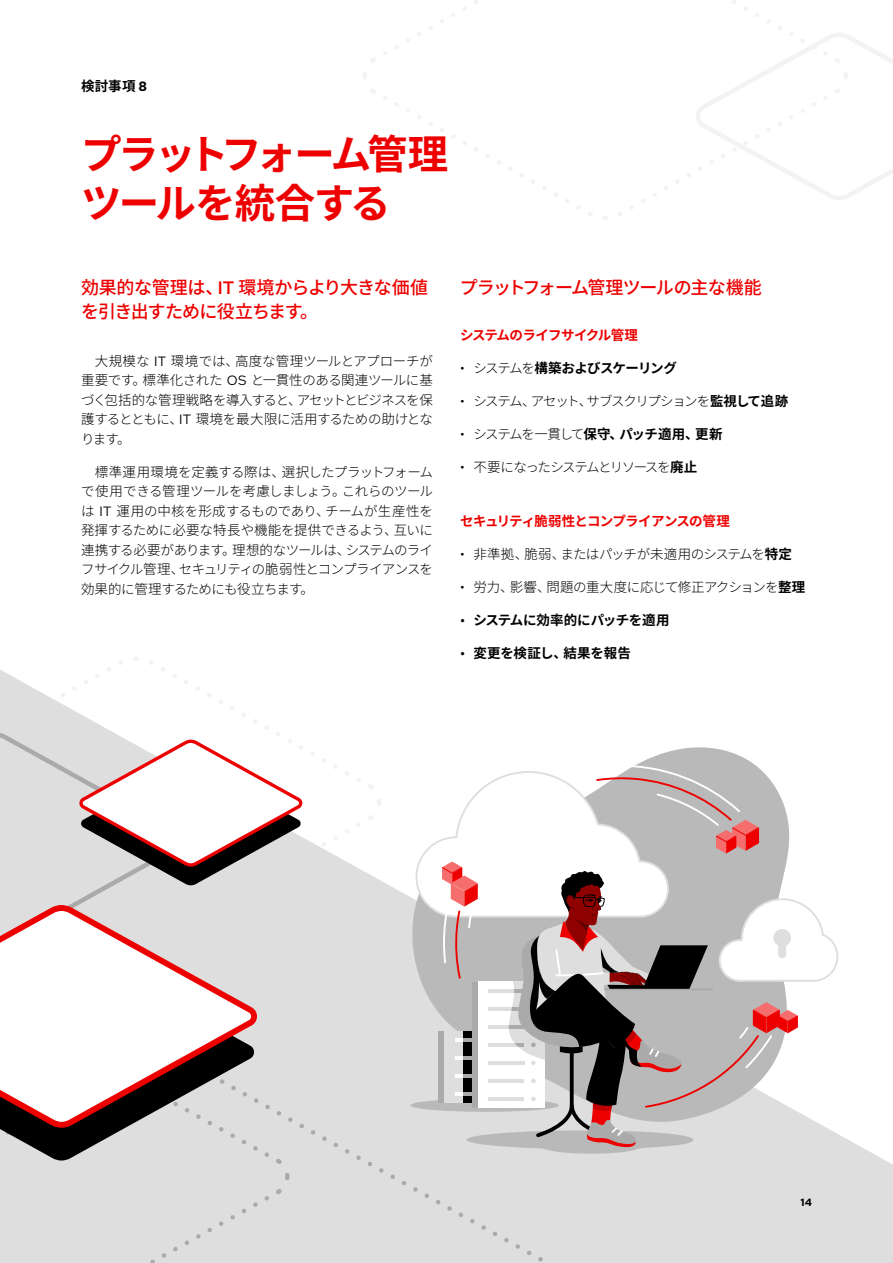
<style>
.page{position:relative;width:893px;height:1263px;background:#fff}
.page>*{position:absolute;margin:0;border:0;box-sizing:border-box;transform-origin:0 0}
.t1{font:700 40.5px/48.6px "Noto Sans JP";letter-spacing:-.085em;color:#e00}
.t2{font:500 18px/24px "Noto Sans JP";letter-spacing:-.045em;color:#e00}
.t3{font:500 18px "Noto Sans JP";letter-spacing:-.07em;color:#e00}
.t4{font:300 13.5px/19.5px "Noto Sans JP";letter-spacing:-.065em;color:#000;text-align:justify}
.t5{font:700 13.5px "Noto Sans JP";letter-spacing:-.01em;color:#000}
.t6{font:300 13.5px "Noto Sans JP";letter-spacing:-.1em;color:#000}
.t7{font:700 13.5px "Noto Sans JP";letter-spacing:-.05em;color:#e00}
.t8{font:300 13.5px "Noto Sans JP";letter-spacing:-.035em;color:#000}
.t9{font:300 13.5px "Noto Sans JP";letter-spacing:-.04em;color:#000}
.t10{font:700 13.5px "Noto Sans JP";letter-spacing:-.045em;color:#000}
.t11{font:700 10.5px "Red Hat Text";color:#000}
.s1{font-family:"Red Hat Text"}
.s2{font-family:"Red Hat Text";font-weight:400}
.s3{font-weight:300}
.s4{font-weight:700}
</style>
<div class="page">
<svg style="left:257px;top:882px;width:636px;height:381px;fill:#dedede"></svg>
<svg style="left:363px;top:72px;width:3px;height:7px"></svg>
<svg style="left:620px;top:0;width:273px;height:216px"></svg>
<div style="left:0;top:1056px;width:581px;height:207px;background:#dedede"></div>
<svg style="left:0;top:657px;width:383px;height:296px"></svg>
<svg style="left:0;top:1128px;width:255px;height:32px;background:#a1a1a1"></svg>
<svg style="left:0;top:905px;width:257px;height:223px"></svg>
<svg style="left:410px;top:747px;width:344px;height:379px"></svg>
<div style="left:410px;top:1099px;width:149px;height:13px;background:#b9b9b9;border-radius:50%"></div>
<svg style="left:415px;top:764px;width:424px;height:390px"></svg>
<p class="t5" style="left:81px;top:78px;width:68px">検討事項 <span class="s1">8</span></p>
<h1 class="t1" style="left:81px;top:131px;width:369px">プラットフォーム管理ツールを統合する</h1>
<h2 class="t2" style="left:81px;top:276px;width:348px">効果的な管理は、<span class="s1">IT</span> 環境からより大きな価値を引き出すために役立ちます。</h2>
<h2 class="t3" style="left:460px;top:277px;width:303px">プラットフォーム管理ツールの主な機能</h2>
<p class="t4" style="left:81px;top:351px;width:353px;text-indent:14px">大規模な <span class="s2">IT</span> 環境では、高度な管理ツールとアプローチが重要です。標準化された <span class="s2">OS</span> と一貫性のある関連ツールに基づく包括的な管理戦略を導入すると、アセットとビジネスを保護するとともに、<span class="s2">IT</span> 環境を最大限に活用するための助けとなります。</p>
<p class="t4" style="left:81px;top:462px;width:353px;text-indent:14px">標準運用環境を定義する際は、選択したプラットフォームで使用できる管理ツールを考慮しましょう。これらのツールは <span class="s2">IT</span> 運用の中核を形成するものであり、チームが生産性を発揮するために必要な特長や機能を提供できるよう、互いに連携する必要があります。理想的なツールは、システムのライフサイクル管理、セキュリティの脆弱性とコンプライアンスを効果的に管理するためにも役立ちます。</p>
<p class="t7" style="left:460px;top:327px;width:180px">システムのライフサイクル管理</p>
<p class="t10" style="left:460px;top:360px;width:218px"><span class="s2">•</span> <span class="s3">システムを</span>構築およびスケーリング</p>
<p class="t6" style="left:460px;top:393px;width:330px"><span class="s2">•</span> システム、アセット、サブスクリプションを<span class="s4">監視して追跡</span></p>
<p class="t5" style="left:460px;top:426px;width:264px"><span class="s2">•</span> <span class="s3">システムを一貫して</span>保守、パッチ適用、更新</p>
<p class="t6" style="left:460px;top:459px;width:239px"><span class="s2">•</span> 不要になったシステムとリソースを<span class="s4">廃止</span></p>
<p class="t7" style="left:460px;top:513px;width:271px">セキュリティ脆弱性とコンプライアンスの管理</p>
<p class="t9" style="left:460px;top:546px;width:333px"><span class="s2">•</span> 非準拠、脆弱、またはパッチが未適用のシステムを<span class="s4">特定</span></p>
<p class="t8" style="left:460px;top:579px;width:347px"><span class="s2">•</span> 労力、影響、問題の重大度に応じて修正アクションを<span class="s4">整理</span></p>
<p class="t5" style="left:460px;top:612px;width:211px"><span class="s1">•</span> システムに効率的にパッチを適用</p>
<p class="t5" style="left:460px;top:645px;width:172px"><span class="s1">•</span> 変更を検証し、結果を報告</p>
<p class="t11" style="left:799px;top:1195px;width:6px">1</p>
<p class="t11" style="left:800px;top:1195px;width:13px">14</p>
</div>
